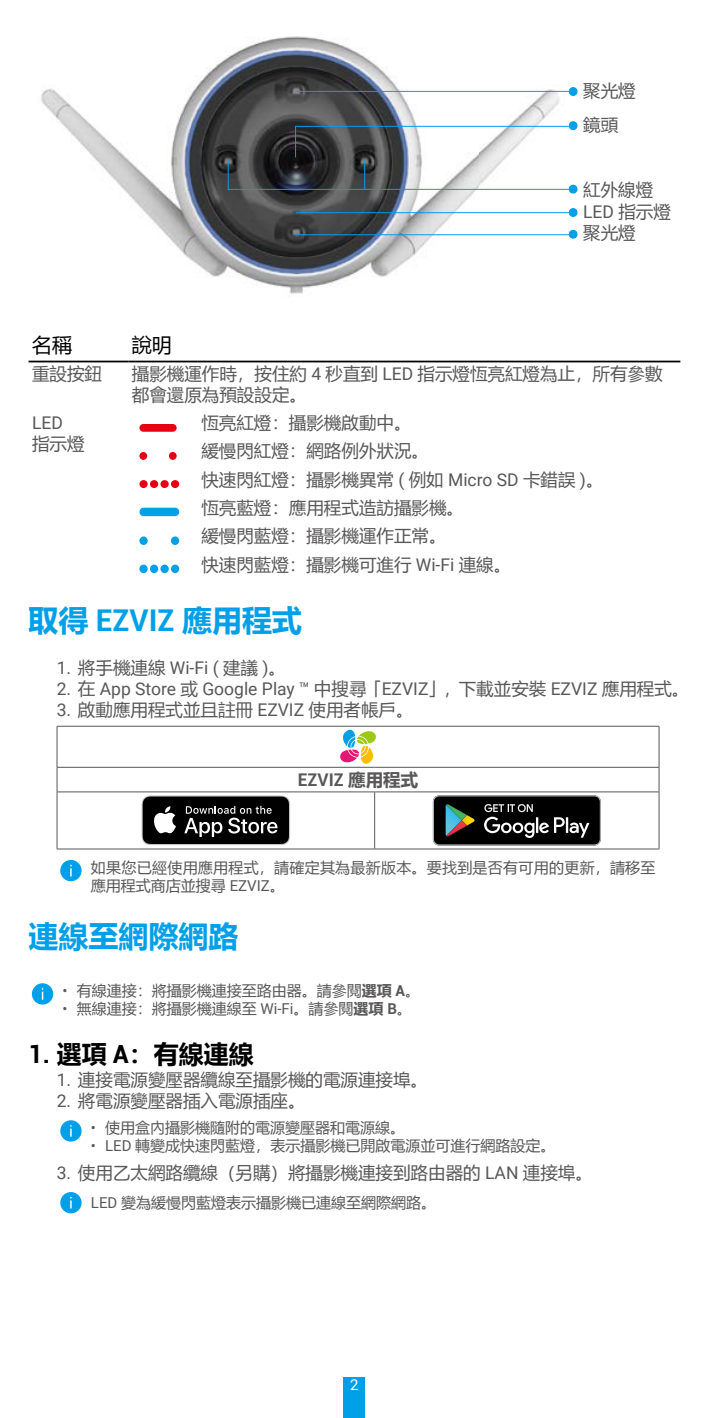
<style>
.page{position:relative;width:709px;height:1418px;background:#fff}
.page>*{position:absolute;margin:0;border:0;box-sizing:border-box;transform-origin:0 0}
.t1{font:700 30px "Microsoft Ya Hei";color:#00a0e9}
.t2{font:700 25px "Microsoft Ya Hei";color:#000}
.t3{font:20px "Microsoft Ya Hei";color:#000}
.t4{font:17.5px/28.2px "Microsoft Ya Hei";color:#595757}
.t5{font:17.5px "Roboto";color:#595757}
.t6{font:700 17.5px "Roboto";color:#595757}
.t7{font:15px "Microsoft Ya Hei";color:#595757}
.t8{font:15px/18px "Microsoft Ya Hei";letter-spacing:.02em;color:#595757}
.t9{font:15px "Roboto";color:#fff}
.s1{font-family:"Microsoft Ya Hei"}
.s2{font-family:"Roboto"}
.s3{font-weight:700}
.s4{font-family:"Roboto";font-weight:700}
</style>
<div class="page">
<div style="left:344px;top:1376px;width:21px;height:41px;background:#00a0e9"></div>
<div style="left:568px;top:87px;width:9px;height:9px;background:#00a0e9;border-radius:50%"></div>
<div style="left:568px;top:121px;width:9px;height:9px;background:#00a0e9;border-radius:50%"></div>
<div style="left:568px;top:185px;width:9px;height:9px;background:#00a0e9;border-radius:50%"></div>
<div style="left:568px;top:208px;width:9px;height:9px;background:#00a0e9;border-radius:50%"></div>
<div style="left:568px;top:230px;width:9px;height:9px;background:#00a0e9;border-radius:50%"></div>
<img style="left:41px;top:36px;width:527px;height:258px">
<hr style="left:295px;top:91px;width:278px;height:1px;background:#00a0e9">
<svg style="left:227px;top:126px;width:347px;height:64px"></svg>
<hr style="left:296px;top:212px;width:275px;height:1px;background:#00a0e9">
<hr style="left:295px;top:234px;width:275px;height:1px;background:#00a0e9">
<hr style="left:29px;top:360px;width:99px;height:2px;background:#000">
<svg style="left:128px;top:360px;width:8px;height:2px"></svg>
<hr style="left:136px;top:360px;width:62px;height:2px;background:#000">
<hr style="left:198px;top:360px;width:482px;height:2px;background:#000">
<div style="left:139px;top:424px;width:38px;height:8px;background:#e60012;border-radius:4px"></div>
<div style="left:139px;top:452px;width:8px;height:8px;background:#e60012;border-radius:50%"></div>
<div style="left:169px;top:452px;width:8px;height:8px;background:#e60012;border-radius:50%"></div>
<div style="left:139px;top:480px;width:9px;height:8px;background:#e60012;border-radius:50%"></div>
<div style="left:171px;top:480px;width:8px;height:8px;background:#e60012;border-radius:50%"></div>
<div style="left:150px;top:480px;width:8px;height:8px;background:#e60012;border-radius:50%"></div>
<div style="left:160px;top:480px;width:9px;height:8px;background:#e60012;border-radius:50%"></div>
<div style="left:139px;top:507px;width:40px;height:9px;background:#00a0e9;border-radius:4px"></div>
<div style="left:139px;top:536px;width:9px;height:9px;background:#00a0e9;border-radius:50%"></div>
<div style="left:171px;top:536px;width:8px;height:9px;background:#00a0e9;border-radius:50%"></div>
<svg style="left:139px;top:564px;width:9px;height:9px"></svg>
<div style="left:171px;top:564px;width:8px;height:9px;background:#00a0e9;border-radius:50%"></div>
<div style="left:150px;top:564px;width:8px;height:9px;background:#00a0e9;border-radius:50%"></div>
<svg style="left:160px;top:564px;width:9px;height:9px"></svg>
<hr style="left:57px;top:767px;width:317px;height:1px;background:#595757">
<hr style="left:374px;top:767px;width:285px;height:1px;background:#595757">
<hr style="left:57px;top:791px;width:317px;height:1px;background:#595757">
<hr style="left:374px;top:791px;width:284px;height:1px;background:#595757">
<hr style="left:374px;top:792px;width:1px;height:56px;background:#595757">
<hr style="left:658px;top:726px;width:1px;height:41px;background:#595757">
<svg style="left:658px;top:767px;width:1px;height:25px"></svg>
<hr style="left:57px;top:725px;width:317px;height:1px;background:#595757">
<hr style="left:57px;top:726px;width:1px;height:41px;background:#595757">
<hr style="left:374px;top:725px;width:285px;height:1px;background:#595757">
<svg style="left:57px;top:767px;width:1px;height:25px"></svg>
<hr style="left:57px;top:792px;width:1px;height:56px;background:#595757">
<hr style="left:658px;top:792px;width:1px;height:56px;background:#595757">
<hr style="left:57px;top:848px;width:317px;height:1px;background:#595757">
<hr style="left:374px;top:848px;width:285px;height:1px;background:#595757">
<svg style="left:340px;top:729px;width:36px;height:34px"></svg>
<svg style="left:142px;top:795px;width:148px;height:50px;background:#343434"></svg>
<svg style="left:433px;top:795px;width:168px;height:50px;background:#282b29"></svg>
<div style="left:60px;top:860px;width:22px;height:21px;background:#00a0e9;border-radius:50%"></div>
<svg style="left:70px;top:864px;width:2px;height:12px"></svg>
<div style="left:32px;top:983px;width:21px;height:21px;background:#00a0e9;border-radius:50%"></div>
<div style="left:60px;top:1120px;width:22px;height:21px;background:#00a0e9;border-radius:50%"></div>
<svg style="left:70px;top:1125px;width:2px;height:11px"></svg>
<div style="left:60px;top:1191px;width:22px;height:22px;background:#00a0e9;border-radius:50%"></div>
<svg style="left:70px;top:1196px;width:2px;height:12px"></svg>
<p class="t4" style="left:583px;top:76px;width:54px">聚光燈</p>
<p class="t4" style="left:583px;top:110px;width:36px">鏡頭</p>
<p class="t4" style="left:583px;top:175px;width:71px">紅外線燈</p>
<p class="t5" style="left:583px;top:200px;width:89px">LED <span class="s1">指示燈</span></p>
<p class="t4" style="left:583px;top:218px;width:54px">聚光燈</p>
<p class="t3" style="left:32px;top:331px;width:42px">名稱</p>
<p class="t3" style="left:132px;top:331px;width:42px">說明</p>
<p class="t4" style="left:32px;top:359px;width:72px">重設按鈕</p>
<p class="t4" style="left:132px;top:363px;width:532px;line-height:21px">攝影機運作時，按住約 <span class="s2">4</span> 秒直到 <span class="s2">LED</span> 指示燈恆亮紅燈為止，所有參數都會還原為預設設定。</p>
<p class="t5" style="left:32px;top:411px;width:32px">LED</p>
<p class="t4" style="left:32px;top:429px;width:54px">指示燈</p>
<p class="t4" style="left:201px;top:408px;width:403px">恆亮紅燈：攝影機啟動中。<br>緩慢閃紅燈：網路例外狀況。<br>快速閃紅燈：攝影機異常 <span class="s2">(</span> 例如 <span class="s2">Micro SD</span> 卡錯誤 <span class="s2">)</span>。恆亮藍燈：應用程式造訪攝影機。<br>緩慢閃藍燈：攝影機運作正常。<br>快速閃藍燈：攝影機可進行 <span class="s2">Wi-Fi</span> 連線。</p>
<h1 class="t1" style="left:28px;top:599px;width:275px">取得 <span class="s2">EZVIZ</span> 應用程式</h1>
<p class="t5" style="left:57px;top:656px;width:231px">1. <span class="s1">將手機連線</span> Wi-Fi ( <span class="s1">建議</span> )<span class="s1">。</span></p>
<p class="t5" style="left:57px;top:677px;width:634px">2. <span class="s1">在</span> App Store <span class="s1">或</span> Google Play ™ <span class="s1">中搜尋「</span>EZVIZ<span class="s1">」，下載並安裝</span> EZVIZ <span class="s1">應用程式。</span></p>
<p class="t4" style="left:57px;top:695px;width:358px"><span class="s2">3.</span> 啟動應用程式並且註冊 <span class="s2">EZVIZ</span> 使用者帳戶。</p>
<p class="t6" style="left:298px;top:767px;width:122px">EZVIZ <span class="s1">應用程式</span></p>
<p class="t8" style="left:91px;top:858px;width:566px">如果您已經使用應用程式，請確定其為最新版本。要找到是否有可用的更新，請移至應用程式商店並搜尋 <span class="s2">EZVIZ</span>。</p>
<h1 class="t1" style="left:28px;top:915px;width:211px">連線至網際網路</h1>
<p class="t7" style="left:63px;top:980px;width:359px"><span class="s2">•</span> 有線連接：將攝影機連接至路由器。請參閱<span class="s3">選項</span> <span class="s4">A</span>。</p>
<p class="t7" style="left:63px;top:998px;width:351px"><span class="s2">•</span> 無線連接：將攝影機連線至 <span class="s2">Wi-Fi</span>。請參閱<span class="s3">選項</span> <span class="s4">B</span>。</p>
<h2 class="t2" style="left:28px;top:1036px;width:227px"><span class="s2">1.</span> 選項 <span class="s2">A</span>：有線連線</h2>
<p class="t4" style="left:57px;top:1065px;width:373px"><span class="s2">1.</span> 連接電源變壓器纜線至攝影機的電源連接埠。</p>
<p class="t4" style="left:57px;top:1086px;width:250px"><span class="s2">2.</span> 將電源變壓器插入電源插座。</p>
<p class="t7" style="left:91px;top:1117px;width:316px"><span class="s2">•</span> 使用盒內攝影機隨附的電源變壓器和電源線。</p>
<p class="t7" style="left:91px;top:1135px;width:466px"><span class="s2">• LED</span> 轉變成快速閃藍燈，表示攝影機已開啟電源並可進行網路設定。</p>
<p class="t4" style="left:57px;top:1157px;width:537px"><span class="s2">3.</span> 使用乙太網路纜線（另購）將攝影機連接到路由器的 <span class="s2">LAN</span> 連接埠。</p>
<p class="t7" style="left:91px;top:1192px;width:347px"><span class="s2">LED</span> 變為緩慢閃藍燈表示攝影機已連線至網際網路。</p>
<p class="t9" style="left:350px;top:1373px;width:10px">2</p>
</div>
